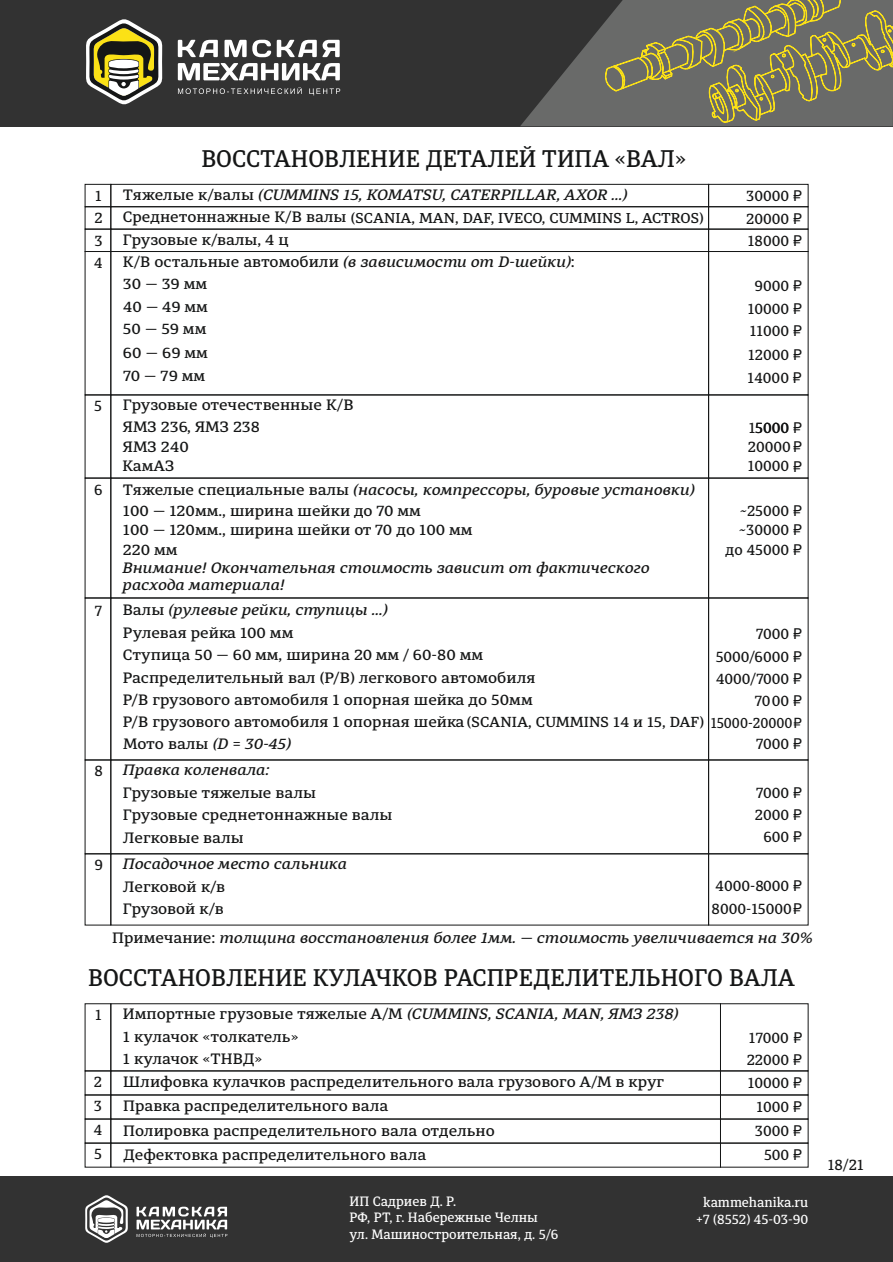
<style>
.page{position:relative;width:893px;height:1262px;background:#fff}
.page>*{position:absolute;margin:0;border:0;box-sizing:border-box;transform-origin:0 0}
.t1{font:500 24px "Diaria Pro";color:#151616}
.t2{font:500 15px/22.4px "Diaria Pro";color:#151616;scale:1.09 1}
.t3{font:italic 500 15px/22.4px "Diaria Pro";color:#151616;scale:1.09 1}
.t4{font:500 15px/21px "Diaria Pro";color:#151616}
.t5{font:500 14.25px "Diaria Pro";color:#151616;scale:1.09 1}
.t6{font:500 13.5px/16.4px "Diaria Pro";color:#fff}
.s1{font-style:normal}
.s2{font-family:"Arial";font-weight:400}
.s3{font-size:15px}
.s4{font-style:italic}
.s5{font-size:14.4px}
.s6{font-size:14.85px}
.s7{font-family:"Arial";font-weight:400;font-size:14.25px}
</style>
<div class="page">
<div style="left:0;top:1176px;width:893px;height:86px;background:#323232"></div>
<svg style="left:136px;top:1206px;width:91px;height:31px"></svg>
<svg style="left:85px;top:1195px;width:43px;height:48px"></svg>
<div style="left:0;top:0;width:893px;height:127px;background:#323232"></div>
<svg style="left:178px;top:40px;width:161px;height:17px"></svg>
<svg style="left:178px;top:87px;width:162px;height:8px"></svg>
<svg style="left:178px;top:63px;width:162px;height:17px"></svg>
<svg style="left:86px;top:19px;width:77px;height:86px"></svg>
<div style="left:85px;top:184px;width:26px;height:23px;border:1px solid #151616"></div>
<div style="left:110px;top:184px;width:599px;height:23px;border:1px solid #151616"></div>
<div style="left:708px;top:184px;width:100px;height:23px;border:1px solid #151616"></div>
<div style="left:85px;top:206px;width:26px;height:23px;border:1px solid #151616"></div>
<div style="left:110px;top:206px;width:599px;height:23px;border:1px solid #151616"></div>
<div style="left:708px;top:206px;width:100px;height:23px;border:1px solid #151616"></div>
<svg style="left:520px;top:28px;width:373px;height:98px;fill:#696a69"></svg>
<svg style="left:600px;top:0;width:293px;height:124px"></svg>
<div style="left:708px;top:251px;width:100px;height:144px;border:1px solid #151616"></div>
<div style="left:110px;top:394px;width:599px;height:84px;border:1px solid #151616"></div>
<div style="left:110px;top:477px;width:599px;height:121px;border:1px solid #151616"></div>
<div style="left:708px;top:477px;width:100px;height:121px;border:1px solid #151616"></div>
<div style="left:110px;top:597px;width:599px;height:163px;border:1px solid #151616"></div>
<div style="left:708px;top:597px;width:100px;height:163px;border:1px solid #151616"></div>
<div style="left:110px;top:1003px;width:611px;height:68px;border:1px solid #151616"></div>
<div style="left:720px;top:1003px;width:88px;height:68px;border:1px solid #151616"></div>
<div style="left:85px;top:1070px;width:26px;height:25px;border:1px solid #151616"></div>
<div style="left:110px;top:1070px;width:611px;height:25px;border:1px solid #151616"></div>
<div style="left:720px;top:1070px;width:88px;height:25px;border:1px solid #151616"></div>
<div style="left:85px;top:1094px;width:26px;height:25px;border:1px solid #151616"></div>
<div style="left:110px;top:1094px;width:611px;height:25px;border:1px solid #151616"></div>
<div style="left:720px;top:1094px;width:88px;height:25px;border:1px solid #151616"></div>
<div style="left:85px;top:1118px;width:26px;height:25px;border:1px solid #151616"></div>
<div style="left:110px;top:1118px;width:611px;height:25px;border:1px solid #151616"></div>
<div style="left:720px;top:1118px;width:88px;height:25px;border:1px solid #151616"></div>
<div style="left:85px;top:1142px;width:26px;height:25px;border:1px solid #151616"></div>
<div style="left:110px;top:1142px;width:611px;height:25px;border:1px solid #151616"></div>
<div style="left:720px;top:1142px;width:88px;height:25px;border:1px solid #151616"></div>
<div style="left:85px;top:229px;width:26px;height:23px;border:1px solid #151616"></div>
<div style="left:110px;top:229px;width:599px;height:23px;border:1px solid #151616"></div>
<div style="left:708px;top:229px;width:100px;height:23px;border:1px solid #151616"></div>
<div style="left:708px;top:394px;width:100px;height:84px;border:1px solid #151616"></div>
<div style="left:110px;top:759px;width:599px;height:95px;border:1px solid #151616"></div>
<div style="left:708px;top:759px;width:100px;height:95px;border:1px solid #151616"></div>
<div style="left:110px;top:853px;width:599px;height:72px;border:1px solid #151616"></div>
<div style="left:708px;top:853px;width:100px;height:72px;border:1px solid #151616"></div>
<h1 class="t1" style="left:201px;top:148px;width:486px">ВОССТАНОВЛЕНИЕ ДЕТАЛЕЙ ТИПА «ВАЛ»</h1>
<p class="t4" style="left:95px;top:187px;width:8px">1</p>
<p class="t3" style="left:123px;top:185px;width:464px"><span class="s1">Тяжелые к/валы</span> (CUMMINS 15, KOMATSU, CATERPILLAR, AXOR ...)</p>
<p class="t4" style="left:746px;top:187px;width:57px">30000 <span class="s2">₽</span></p>
<p class="t4" style="left:94px;top:209px;width:10px">2</p>
<p class="t5" style="left:123px;top:212px;width:534px"><span class="s3">Среднетоннажные К/В валы</span> (SCANIA, MAN, DAF, IVECO, CUMMINS L, ACTROS)</p>
<p class="t4" style="left:746px;top:209px;width:57px">20000 <span class="s2">₽</span></p>
<p class="t4" style="left:94px;top:231px;width:10px">3</p>
<p class="t2" style="left:123px;top:230px;width:154px">Грузовые к/валы, 4 ц</p>
<p class="t4" style="left:94px;top:254px;width:10px">4</p>
<p class="t2" style="left:123px;top:252px;width:416px">К/В остальные автомобили <span class="s4">(в зависимости от D-шейки)</span>:<br>30 — 39 мм</p>
<p class="t4" style="left:747px;top:231px;width:55px">18000 <span class="s2">₽</span></p>
<p class="t4" style="left:754px;top:276px;width:49px">9000 <span class="s2">₽</span></p>
<p class="t2" style="left:123px;top:297px;width:80px">40 — 49 мм</p>
<p class="t4" style="left:747px;top:299px;width:55px">10000 <span class="s2">₽</span></p>
<p class="t2" style="left:123px;top:319px;width:78px">50 — 59 мм</p>
<p class="t4" style="left:750px;top:321px;width:53px">11000 <span class="s2">₽</span></p>
<p class="t2" style="left:123px;top:343px;width:79px">60 — 69 мм</p>
<p class="t4" style="left:748px;top:345px;width:55px">12000 <span class="s2">₽</span></p>
<p class="t2" style="left:123px;top:366px;width:77px">70 — 79 мм</p>
<p class="t4" style="left:747px;top:368px;width:56px">14000 <span class="s2">₽</span></p>
<p class="t4" style="left:94px;top:397px;width:9px">5</p>
<p class="t2" style="left:123px;top:396px;width:213px;line-height:21.5px">Грузовые отечественные К/В<br>ЯМЗ 236, ЯМЗ 238</p>
<p class="t2" style="left:123px;top:437px;width:62px">ЯМЗ 240</p>
<p class="t4" style="left:747px;top:420px;width:55px;line-height:19.2px">15000 <span class="s2">₽<br></span>20000 <span class="s2">₽</span></p>
<p class="t4" style="left:94px;top:480px;width:10px">6</p>
<p class="t2" style="left:122px;top:456px;width:49px">КамАЗ</p>
<p class="t2" style="left:123px;top:482px;width:526px;line-height:19.8px">Тяжелые специальные валы <span class="s4">(насосы, компрессоры, буровые установки)<br></span>100 — 120мм., ширина шейки до 70 мм<br>100 — 120мм., ширина шейки от 70 до 100 мм<br>220 мм</p>
<p class="t4" style="left:747px;top:457px;width:55px">10000 <span class="s2">₽</span></p>
<p class="t4" style="left:739px;top:502px;width:64px">~25000 <span class="s2">₽</span></p>
<p class="t4" style="left:738px;top:521px;width:64px">~30000 <span class="s2">₽</span></p>
<p class="t4" style="left:725px;top:540px;width:78px">до 45000 <span class="s2">₽</span></p>
<p class="t3" style="left:123px;top:561px;width:485px;line-height:16.5px">Внимание! Окончательная стоимость зависит от фактического расхода материала!</p>
<p class="t4" style="left:95px;top:602px;width:9px">7</p>
<p class="t3" style="left:123px;top:600px;width:244px"><span class="s1">Валы</span> (рулевые рейки, ступицы ...)<br><span class="s1">Рулевая рейка 100 мм</span></p>
<p class="t4" style="left:755px;top:625px;width:48px">7000 <span class="s2">₽</span></p>
<p class="t2" style="left:123px;top:645px;width:332px">Ступица 50 — 60 мм, ширина 20 мм / 60-80 мм</p>
<p class="t4" style="left:715px;top:647px;width:88px">5000/6000 <span class="s2">₽</span></p>
<p class="t2" style="left:123px;top:667px;width:380px">Распределительный вал (Р/В) легкового автомобиля<br>Р/В грузового автомобиля 1 опорная шейка до 50мм</p>
<p class="t4" style="left:715px;top:669px;width:88px">4000/7000 <span class="s2">₽</span></p>
<p class="t4" style="left:123px;top:692px;width:680px;text-align:right">7000 <span class="s2">₽<br></span>Р/В грузового автомобиля 1 опорная шейка<span class="s5">(SCANIA, CUMMINS 14 и 15, DAF)</span> <span class="s6">15000-20000</span><span class="s7">₽</span></p>
<p class="t3" style="left:123px;top:733px;width:155px"><span class="s1">Мото валы</span> (D = 30-45)</p>
<p class="t4" style="left:755px;top:734px;width:48px">7000 <span class="s2">₽</span></p>
<p class="t4" style="left:95px;top:762px;width:10px">8</p>
<p class="t3" style="left:123px;top:760px;width:136px">Правка коленвала:</p>
<p class="t2" style="left:123px;top:783px;width:179px">Грузовые тяжелые валы</p>
<p class="t4" style="left:755px;top:783px;width:48px">7000 <span class="s2">₽</span></p>
<p class="t2" style="left:123px;top:805px;width:249px">Грузовые среднетоннажные валы</p>
<p class="t4" style="left:754px;top:805px;width:48px">2000 <span class="s2">₽</span></p>
<p class="t2" style="left:123px;top:827px;width:112px">Легковые валы</p>
<p class="t4" style="left:763px;top:828px;width:40px">600 <span class="s2">₽</span></p>
<p class="t4" style="left:95px;top:856px;width:10px">9</p>
<p class="t3" style="left:123px;top:854px;width:207px">Посадочное место сальника</p>
<p class="t2" style="left:123px;top:876px;width:95px">Легковой к/в<br>Грузовой к/в</p>
<p class="t4" style="left:711px;top:876px;width:92px;line-height:22.6px">4000-8000 <span class="s2">₽<br></span>8000-15000<span class="s2">₽</span></p>
<p class="t3" style="left:112px;top:927px;width:644px"><span class="s1">Примечание:</span> толщина восстановления более 1мм. — стоимость увеличивается на 30%</p>
<h1 class="t1" style="left:88px;top:967px;width:708px">ВОССТАНОВЛЕНИЕ КУЛАЧКОВ РАСПРЕДЕЛИТЕЛЬНОГО ВАЛА</h1>
<p class="t4" style="left:95px;top:1006px;width:8px">1</p>
<p class="t2" style="left:123px;top:1004px;width:511px">Импортные грузовые тяжелые А/М <span class="s4">(CUMMINS, SCANIA, MAN, ЯМЗ 238)<br></span>1 кулачок «толкатель»</p>
<p class="t4" style="left:749px;top:1028px;width:55px">17000 <span class="s2">₽</span></p>
<p class="t2" style="left:123px;top:1049px;width:129px">1 кулачок «ТНВД»</p>
<p class="t4" style="left:746px;top:1051px;width:57px">22000 <span class="s2">₽</span></p>
<p class="t4" style="left:94px;top:1073px;width:10px">2</p>
<p class="t2" style="left:123px;top:1072px;width:498px">Шлифовка кулачков распределительного вала грузового А/М в круг</p>
<p class="t4" style="left:747px;top:1074px;width:55px">10000 <span class="s2">₽</span></p>
<p class="t4" style="left:94px;top:1097px;width:10px">3</p>
<p class="t2" style="left:123px;top:1096px;width:245px">Правка распределительного вала</p>
<p class="t4" style="left:756px;top:1098px;width:47px">1000 <span class="s2">₽</span></p>
<p class="t4" style="left:94px;top:1121px;width:10px">4</p>
<p class="t2" style="left:123px;top:1120px;width:342px">Полировка распределительного вала отдельно</p>
<p class="t4" style="left:755px;top:1122px;width:48px">3000 <span class="s2">₽</span></p>
<p class="t4" style="left:94px;top:1145px;width:9px">5</p>
<p class="t2" style="left:123px;top:1144px;width:279px">Дефектовка распределительного вала</p>
<p class="t4" style="left:764px;top:1146px;width:39px">500 <span class="s2">₽</span></p>
<p class="t6" style="left:349px;top:1194px;width:210px">ИП Садриев Д. Р.<br>РФ, РТ, г. Набережные Челны ул. Машиностроительная, д. 5/6</p>
<p class="t6" style="left:696px;top:1195px;width:113px;text-align:center">kammehanika.ru +7 (8552) 45-03-90</p>
<p class="t4" style="left:827px;top:1155px;width:37px">18/21</p>
</div>
